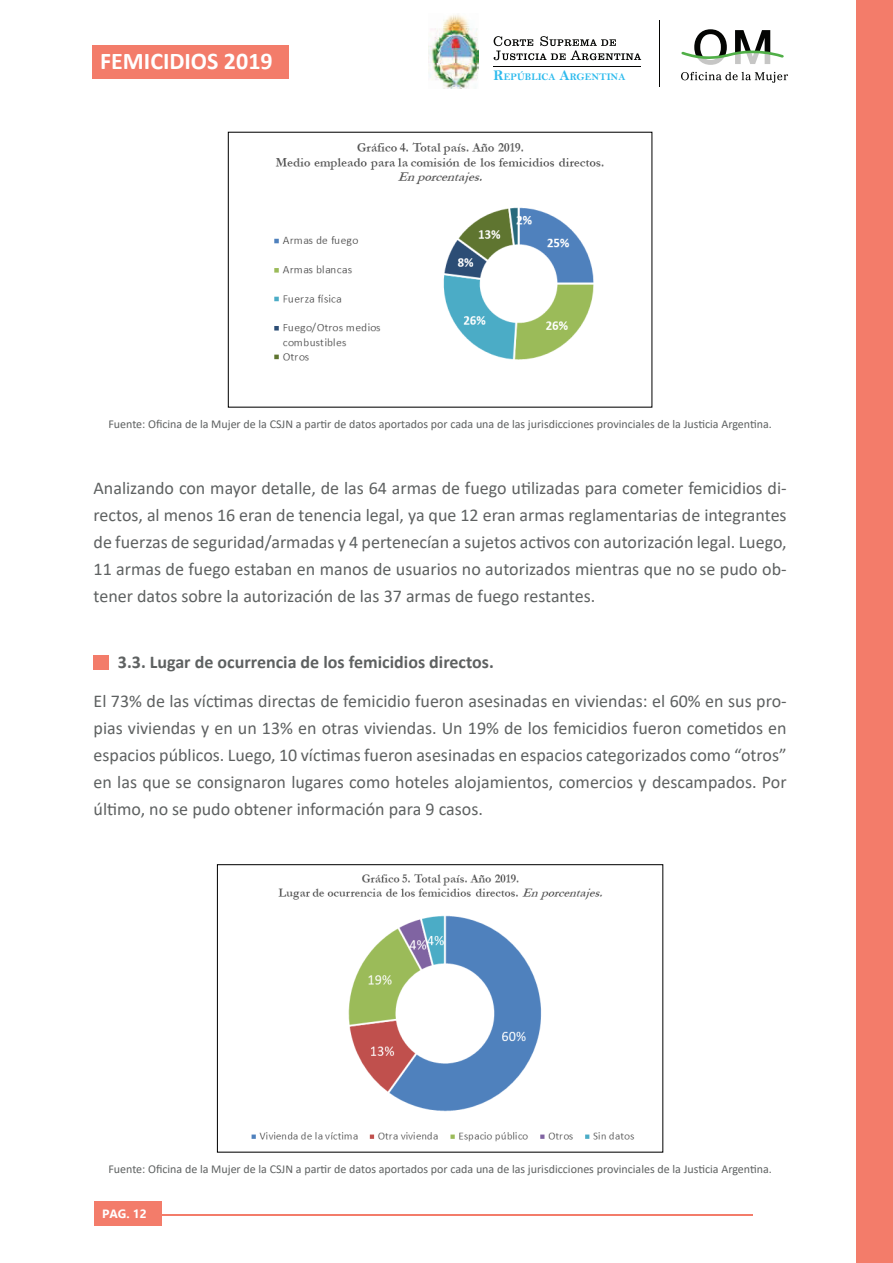
<style>
.page{position:relative;width:893px;height:1263px;background:#fff}
.page>*{position:absolute;margin:0;border:0;box-sizing:border-box;transform-origin:0 0}
.t1{font:700 24px "Calibri";color:#fff}
.t2{font:18px/27px "Calibri";color:#5e6161;text-align:justify}
.t3{font:700 18px "Calibri";color:#5e6161}
.t4{font:700 18px "Gadugi";color:#fff}
.t5{font:12px "Calibri";color:#5e6161}
.t6{font:700 12px "Gadugi";color:#fff}
.t7{font:10.2px "Bell MT Bold";color:#2cbaed}
.s1{font-size:14.85px}
</style>
<div class="page">
<div style="left:857px;top:0;width:36px;height:1263px;background:#f37c6a"></div>
<svg style="left:681px;top:72px;width:107px;height:11px"></svg>
<svg style="left:681px;top:29px;width:103px;height:36px"></svg>
<img style="left:428px;top:15px;width:51px;height:73px">
<svg style="left:494px;top:36px;width:147px;height:24px"></svg>
<hr style="left:494px;top:66px;width:147px;height:1px;background:#040503">
<hr style="left:659px;top:20px;width:1px;height:67px;background:#040503">
<div style="left:92px;top:45px;width:196px;height:34px;background:#f37c6a"></div>
<hr style="left:147px;top:1214px;width:606px;height:2px;background:#f37c6a">
<div style="left:94px;top:1201px;width:68px;height:25px;background:#f37c6a"></div>
<img style="left:274px;top:142px;width:330px;height:219px">
<img style="left:251px;top:874px;width:384px;height:268px">
<div style="left:217px;top:864px;width:446px;height:288px;border:1px solid #000"></div>
<div style="left:94px;top:655px;width:15px;height:15px;background:#f37c6a"></div>
<p class="t4" style="left:110px;top:47px;width:173px">Mapa de Género 2018</p>
<h1 class="t1" style="left:100px;top:44px;width:174px">FEMICIDIOS 2019</h1>
<p class="t7" style="left:494px;top:71px;width:133px"><span class="s1">R</span>EPÚBLICA <span class="s1">A</span>RGENTINA</p>
<p class="t5" style="left:108px;top:416px;width:665px">Fuente: Oficina de la Mujer de la CSJN a partir de datos aportados por cada una de las jurisdicciones provinciales de la Justicia Argentina.</p>
<p class="t2" style="left:94px;top:474px;width:695px">Analizando con mayor detalle, de las 64 armas de fuego utilizadas para cometer femicidios di&shy;rectos, al menos 16 eran de tenencia legal, ya que 12 eran armas reglamentarias de integrantes de fuerzas de seguridad/armadas y 4 pertenecían a sujetos activos con autorización legal. Luego, 11 armas de fuego estaban en manos de usuarios no autorizados mientras que no se pudo ob&shy;tener datos sobre la autorización de las 37 armas de fuego restantes.</p>
<p class="t3" style="left:118px;top:649px;width:377px">3.3. Lugar de ocurrencia de los femicidios directos.</p>
<p class="t2" style="left:94px;top:687px;width:695px">El 73% de las víctimas directas de femicidio fueron asesinadas en viviendas: el 60% en sus pro&shy;pias viviendas y en un 13% en otras viviendas. Un 19% de los femicidios fueron cometidos en espacios públicos. Luego, 10 víctimas fueron asesinadas en espacios categorizados como “otros” en las que se consignaron lugares como hoteles alojamientos, comercios y descampados. Por último, no se pudo obtener información para 9 casos.</p>
<p class="t5" style="left:108px;top:1160px;width:665px">Fuente: Oficina de la Mujer de la CSJN a partir de datos aportados por cada una de las jurisdicciones provinciales de la Justicia Argentina.</p>
<p class="t6" style="left:102px;top:1206px;width:46px">PAG. 12</p>
</div>
